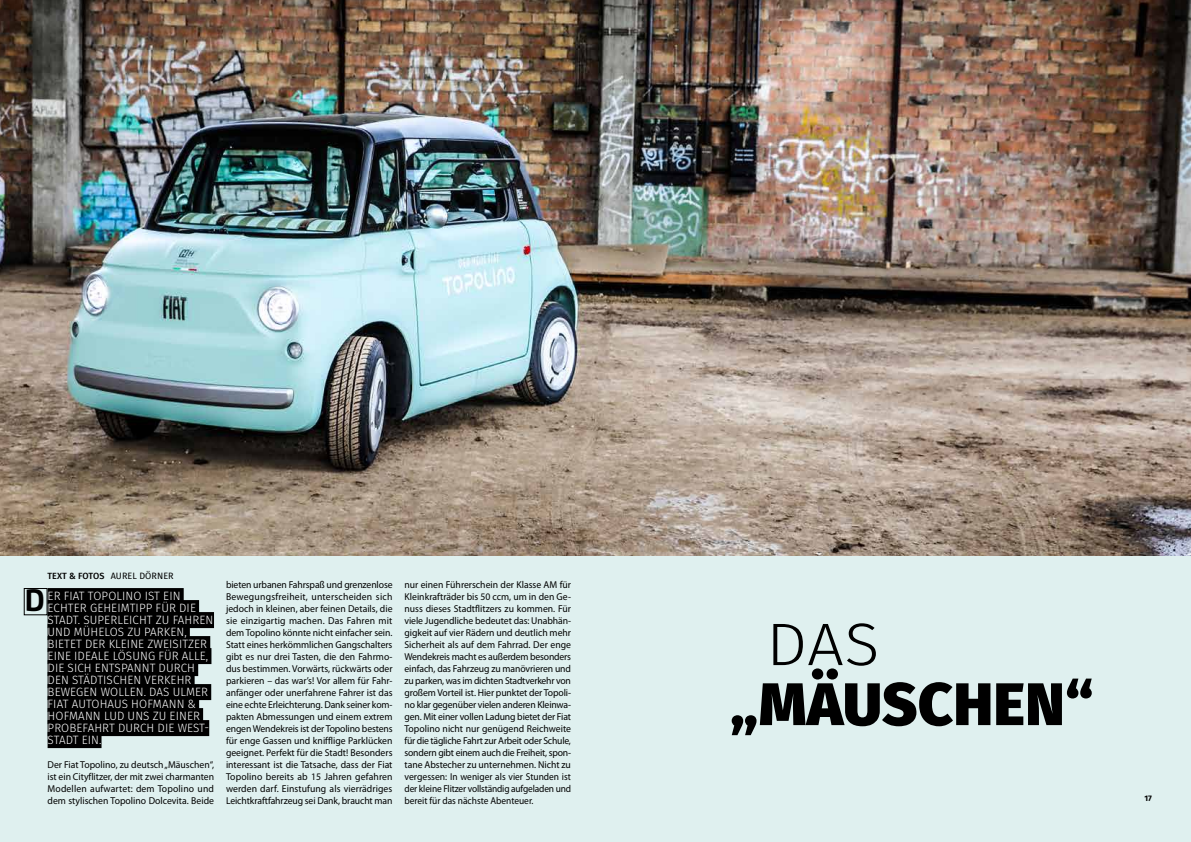
<style>
.page{position:relative;width:1191px;height:842px;background:#fff}
.page>*{position:absolute;margin:0;border:0;box-sizing:border-box;transform-origin:0 0}
.t1{font:900 60px "Fira Sans";letter-spacing:.01em;color:#000}
.t2{font:300 60px "Fira Sans";color:#000;scale:1.08 1}
.t3{font:700 31px "Flexo";color:#000}
.t4{font:300 12px/12px "Fira Sans";letter-spacing:.01em;color:#fff}
.t5{font:10px/12px "Myriad Pro";color:#000;text-align:justify}
.t6{font:9px "Fira Sans";letter-spacing:.01em;color:#000}
.t7{font:700 8px "Fira Sans";color:#000}
.s1{font-weight:500}
</style>
<div class="page">
<div style="left:0;top:513px;width:1191px;height:329px;background:#dff0ef"></div>
<img style="left:0;top:0;width:1191px;height:556px">
<div style="left:48px;top:588px;width:136px;height:16px;background:#000"></div>
<div style="left:48px;top:600px;width:151px;height:16px;background:#000"></div>
<div style="left:48px;top:612px;width:166px;height:16px;background:#000"></div>
<div style="left:48px;top:624px;width:142px;height:16px;background:#000"></div>
<div style="left:48px;top:636px;width:162px;height:16px;background:#000"></div>
<div style="left:48px;top:648px;width:163px;height:16px;background:#000"></div>
<div style="left:48px;top:660px;width:150px;height:16px;background:#000"></div>
<div style="left:48px;top:672px;width:147px;height:16px;background:#000"></div>
<div style="left:48px;top:684px;width:163px;height:16px;background:#000"></div>
<div style="left:48px;top:696px;width:151px;height:16px;background:#000"></div>
<div style="left:48px;top:708px;width:155px;height:16px;background:#000"></div>
<div style="left:48px;top:720px;width:161px;height:16px;background:#000"></div>
<div style="left:48px;top:732px;width:53px;height:16px;background:#000"></div>
<p class="t6" style="left:47px;top:569px;width:128px"><span class="s1">TEXT &amp; FOTOS</span> AUREL DÖRNER</p>
<h2 class="t3" style="left:24px;top:581px;width:22px">D</h2>
<p class="t4" style="left:48px;top:590px;width:167px">ER FIAT TOPOLINO IST EIN<br>ECHTER GEHEIMTIPP FÜR DIE<br>STADT. SUPERLEICHT ZU FAHREN<br>UND MÜHELOS ZU PARKEN,<br>BIETET DER KLEINE ZWEISITZER<br>EINE IDEALE LÖSUNG FÜR ALLE,<br>DIE SICH ENTSPANNT DURCH<br>DEN STÄDTISCHEN VERKEHR<br>BEWEGEN WOLLEN. DAS ULMER<br>FIAT AUTOHAUS HOFMANN &amp;<br>HOFMANN LUD UNS ZU EINER<br>PROBEFAHRT DURCH DIE WEST-<br>STADT EIN.</p>
<p class="t5" style="left:48px;top:758px;width:168px">Der Fiat Topolino, zu deutsch „Mäuschen“, ist ein Cityflitzer, der mit zwei charmanten Modellen aufwartet: dem Topolino und dem stylischen Topolino Dolcevita. Beide</p>
<p class="t5" style="left:226px;top:578px;width:168px">bieten urbanen Fahrspaß und grenzenlose Bewegungsfreiheit, unterscheiden sich jedoch in kleinen, aber feinen Details, die sie einzigartig machen. Das Fahren mit dem Topolino könnte nicht einfacher sein.<br>Statt eines herkömmlichen Gangschalters gibt es nur drei Tasten, die den Fahrmo&shy;dus bestimmen. Vorwärts, rückwärts oder parkieren – das war’s! Vor allem für Fahr&shy;anfänger oder unerfahrene Fahrer ist das eine echte Erleichterung. Dank seiner kom&shy;pakten Abmessungen und einem extrem engen Wendekreis ist der Topolino bestens für enge Gassen und knifflige Parklücken geeignet. Perfekt für die Stadt! Besonders interessant ist die Tatsache, dass der Fiat Topolino bereits ab 15 Jahren gefahren werden darf. Einstufung als vierrädriges Leichtkraftfahrzeug sei Dank, braucht man</p>
<p class="t5" style="left:404px;top:578px;width:168px">nur einen Führerschein der Klasse AM für Kleinkrafträder bis 50 ccm, um in den Ge&shy;nuss dieses Stadtflitzers zu kommen. Für viele Jugendliche bedeutet das: Unabhän&shy;gigkeit auf vier Rädern und deutlich mehr Sicherheit als auf dem Fahrrad. Der enge Wendekreis macht es außerdem besonders einfach, das Fahrzeug zu manövrieren und zu parken, was im dichten Stadtverkehr von großem Vorteil ist. Hier punktet der Topoli&shy;no klar gegenüber vielen anderen Kleinwa&shy;gen. Mit einer vollen Ladung bietet der Fiat Topolino nicht nur genügend Reichweite für die tägliche Fahrt zur Arbeit oder Schule, sondern gibt einem auch die Freiheit, spon&shy;tane Abstecher zu unternehmen. Nicht zu vergessen: In weniger als vier Stunden ist der kleine Flitzer vollständig aufgeladen und bereit für das nächste Abenteuer.</p>
<h1 class="t2" style="left:766px;top:602px;width:106px">DAS</h1>
<h1 class="t1" style="left:730px;top:650px;width:364px">„MÄUSCHEN“</h1>
<p class="t7" style="left:1144px;top:792px;width:9px">17</p>
</div>
